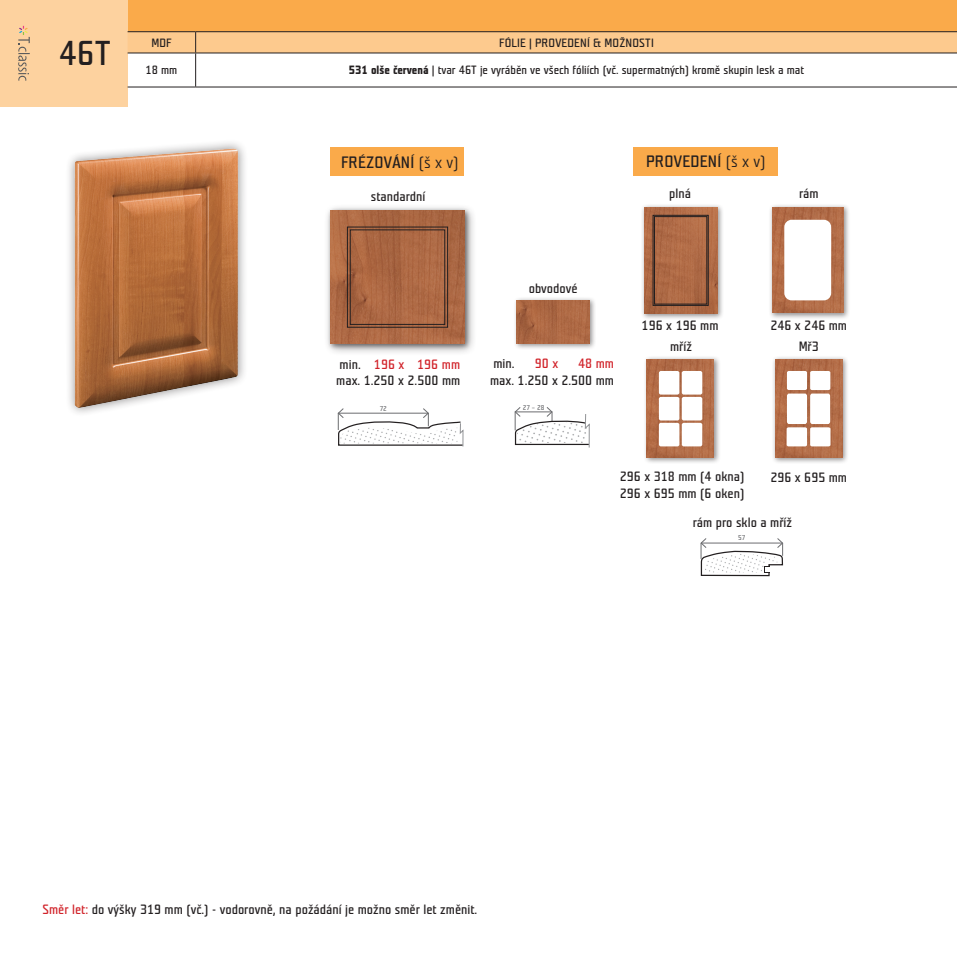
<style>
.page{position:relative;width:957px;height:957px;background:#fff}
.page>*{position:absolute;margin:0;border:0;box-sizing:border-box;transform-origin:0 0}
.t1{font:34.5px "Teuton Normal";color:#231f20}
.t2{font:16.5px "Teuton Normal";letter-spacing:.015em;color:#231f20}
.t3{font:13.5px "Teuton Normal";color:#231f20}
.t4{font:13.5px "Teuton Normal";color:#d1232a}
.t5{font:12px "Teuton Normal";color:#231f20}
.t6{font:7.05px "Teuton Normal";color:#6c6d70}
.s1{font-weight:700}
.s2{font-family:"Teuton Weiss";font-weight:700}
.s3{color:#231f20}
.s4{color:#d1232a}
</style>
<div class="page">
<div style="left:633px;top:147px;width:145px;height:29px;background:#faaa4a"></div>
<div style="left:331px;top:147px;width:133px;height:29px;background:#faaa4a"></div>
<div style="left:106px;top:0;width:851px;height:32px;background:#faaa4a"></div>
<div style="left:0;top:0;width:128px;height:106px;background:#fdd29f"></div>
<div style="left:771px;top:355px;width:78px;height:109px;background:#231f20;opacity:.5"></div>
<img style="left:775px;top:359px;width:67px;height:99px">
<div style="left:787px;top:371px;width:20px;height:19px;background:#fff;border-radius:2px"></div>
<div style="left:787px;top:393px;width:20px;height:31px;background:#fff;border-radius:2px"></div>
<div style="left:786px;top:427px;width:21px;height:19px;background:#fff;border-radius:2px"></div>
<div style="left:810px;top:371px;width:20px;height:19px;background:#fff;border-radius:2px"></div>
<div style="left:810px;top:393px;width:20px;height:31px;background:#fff;border-radius:2px"></div>
<div style="left:810px;top:427px;width:20px;height:19px;background:#fff;border-radius:2px"></div>
<div style="left:643px;top:355px;width:78px;height:109px;background:#231f20;opacity:.5"></div>
<img style="left:647px;top:359px;width:67px;height:99px">
<div style="left:659px;top:371px;width:20px;height:23px;background:#fff;border-radius:2px"></div>
<div style="left:659px;top:397px;width:20px;height:23px;background:#fff;border-radius:2px"></div>
<div style="left:659px;top:423px;width:20px;height:23px;background:#fff;border-radius:2px"></div>
<div style="left:682px;top:371px;width:20px;height:23px;background:#fff;border-radius:2px"></div>
<div style="left:682px;top:397px;width:20px;height:23px;background:#fff;border-radius:2px"></div>
<div style="left:682px;top:423px;width:20px;height:23px;background:#fff;border-radius:2px"></div>
<div style="left:640px;top:204px;width:84px;height:116px;background:#231f20;opacity:.5"></div>
<img style="left:644px;top:207px;width:73px;height:106px">
<svg style="left:653px;top:215px;width:55px;height:91px;background:#a26442"></svg>
<div style="left:513px;top:296px;width:83px;height:54px;background:#231f20;opacity:.5"></div>
<img style="left:517px;top:300px;width:72px;height:44px">
<div style="left:324px;top:204px;width:153px;height:152px;background:#231f20;opacity:.5"></div>
<div style="left:327px;top:207px;width:144px;height:143px;background:#231f20;opacity:.5"></div>
<img style="left:330px;top:210px;width:134px;height:134px">
<div style="left:347px;top:227px;width:101px;height:100px;border:1px solid #231f20"></div>
<div style="left:350px;top:230px;width:95px;height:95px;border:1px solid #231f20"></div>
<div style="left:65px;top:139px;width:183px;height:278px;background:#231f20;opacity:.5"></div>
<img style="left:72px;top:145px;width:171px;height:266px">
<svg style="left:128px;top:32px;width:829px;height:21px;background:#f5c389"></svg>
<hr style="left:195px;top:53px;width:1px;height:34px;background:#231f20">
<hr style="left:128px;top:87px;width:68px;height:1px;background:#231f20">
<hr style="left:196px;top:87px;width:761px;height:1px;background:#231f20">
<hr style="left:128px;top:31px;width:68px;height:1px;background:#231f20">
<hr style="left:196px;top:31px;width:761px;height:1px;background:#231f20">
<hr style="left:128px;top:53px;width:68px;height:1px;background:#231f20">
<hr style="left:196px;top:53px;width:761px;height:1px;background:#231f20">
<div style="left:768px;top:204px;width:82px;height:116px;background:#231f20;opacity:.5"></div>
<img style="left:772px;top:207px;width:72px;height:106px">
<div style="left:784px;top:220px;width:47px;height:80px;background:#fff;border-radius:7px"></div>
<svg style="left:337px;top:408px;width:127px;height:39px"></svg>
<svg style="left:700px;top:538px;width:84px;height:39px"></svg>
<svg style="left:514px;top:407px;width:76px;height:41px"></svg>
<svg style="left:18px;top:26px;width:12px;height:55px"></svg>
<p class="t1" style="left:59px;top:36px;width:54px">46T</p>
<p class="t5" style="left:151px;top:36px;width:21px">MDF</p>
<p class="t5" style="left:499px;top:36px;width:156px">FÓLIE | PROVEDENÍ &amp; MOŽNOSTI</p>
<p class="t5" style="left:145px;top:64px;width:33px">18 mm</p>
<p class="t5" style="left:349px;top:64px;width:457px"><span class="s1">531 olše červená</span> | tvar 46T je vyráběn ve všech fóliích (vč. supermatných) kromě skupin lesk a mat</p>
<p class="t2" style="left:341px;top:154px;width:119px">FRÉZOVÁNÍ <span class="s2">(š x v)</span></p>
<p class="t2" style="left:646px;top:153px;width:121px">PROVEDENÍ <span class="s2">(š x v)</span></p>
<p class="t3" style="left:371px;top:190px;width:56px">standardní</p>
<p class="t3" style="left:669px;top:187px;width:23px">plná</p>
<p class="t3" style="left:799px;top:187px;width:21px">rám</p>
<p class="t4" style="left:340px;top:357px;width:122px"><span class="s3">min.</span> 196 x 196 mm</p>
<p class="t3" style="left:336px;top:373px;width:125px">max. 1.250 x 2.500 mm</p>
<p class="t6" style="left:380px;top:405px;width:9px">72</p>
<p class="t3" style="left:529px;top:281px;width:50px">obvodové</p>
<p class="t3" style="left:493px;top:357px;width:23px">min.</p>
<p class="t4" style="left:535px;top:357px;width:25px">90 x</p>
<p class="t4" style="left:578px;top:357px;width:37px">48 mm</p>
<p class="t3" style="left:490px;top:373px;width:125px">max. 1.250 x 2.500 mm</p>
<p class="t6" style="left:523px;top:404px;width:23px">27 – 28</p>
<p class="t3" style="left:641px;top:318px;width:78px">196 x 196 mm</p>
<p class="t3" style="left:770px;top:318px;width:78px">246 x 246 mm</p>
<p class="t3" style="left:670px;top:340px;width:23px">mříž</p>
<p class="t3" style="left:798px;top:340px;width:22px">Mř3</p>
<p class="t3" style="left:620px;top:470px;width:126px">296 x 318 mm (4 okna)</p>
<p class="t3" style="left:620px;top:486px;width:126px">296 x 695 mm (6 oken)</p>
<p class="t3" style="left:770px;top:470px;width:78px">296 x 695 mm</p>
<p class="t3" style="left:692px;top:516px;width:101px">rám pro sklo a mříž</p>
<p class="t6" style="left:738px;top:534px;width:9px">57</p>
<p class="t3" style="left:43px;top:903px;width:436px"><span class="s4">Směr let:</span> do výšky 319 mm (vč.) - vodorovně, na požádání je možno směr let změnit.</p>
</div>
